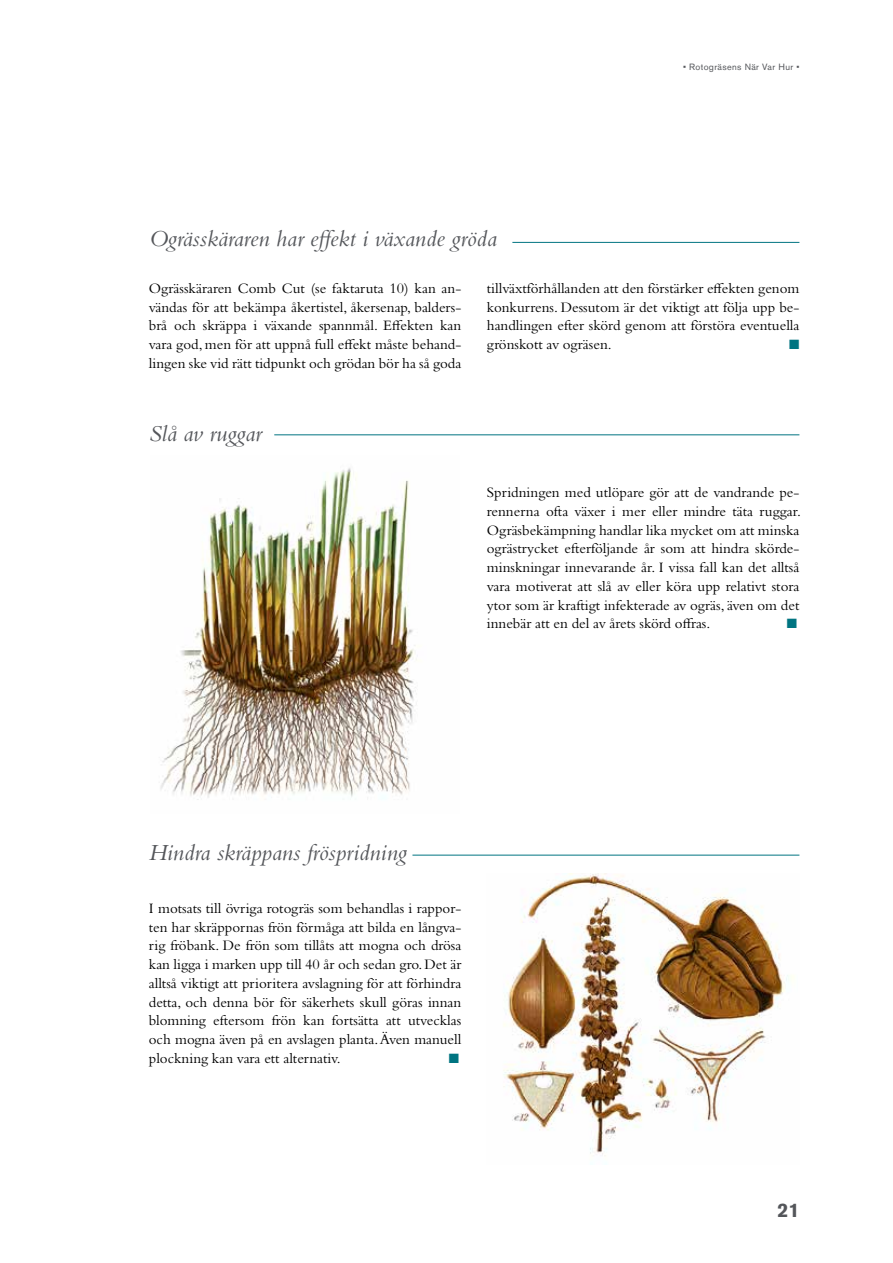
<style>
.page{position:relative;width:893px;height:1263px;background:#fff}
.page>*{position:absolute;margin:0;border:0;box-sizing:border-box;transform-origin:0 0}
.t1{font:italic 24px "Bembo Std";color:#54565a}
.t2{font:700 19.5px "Akzidenz Grotesk BQ";color:#54565a}
.t3{font:15px/18.8px "Bembo Std";color:#000;text-align:justify}
.t4{font:13.5px "Zapf Dingbats ITC";color:#007481}
.t5{font:9px "Akzidenz Grotesk BQ";letter-spacing:.04em;color:#54565a}
</style>
<div class="page">
<hr style="left:512px;top:242px;width:287px;height:1px;background:#007481">
<hr style="left:274px;top:434px;width:525px;height:1px;background:#007481">
<img style="left:160px;top:468px;width:257px;height:332px">
<hr style="left:412px;top:855px;width:387px;height:1px;background:#007481">
<img style="left:503px;top:873px;width:291px;height:283px">
<p class="t5" style="left:683px;top:62px;width:118px">• Rotogräsens När Var Hur •</p>
<h1 class="t1" style="left:149px;top:224px;width:349px">Ogrässkäraren har effekt i växande gröda</h1>
<p class="t3" style="left:149px;top:278px;width:314px">Ogrässkäraren Comb Cut (se faktaruta 10) kan an&shy;vändas för att bekämpa åkertistel, åkersenap, balders&shy;brå och skräppa i växande spannmål. Effekten kan vara god, men för att uppnå full effekt måste behand&shy;lingen ske vid rätt tidpunkt och grödan bör ha så goda</p>
<p class="t3" style="left:487px;top:278px;width:314px">tillväxtförhållanden att den förstärker effekten genom konkurrens. Dessutom är det viktigt att följa upp be&shy;handlingen efter skörd genom att förstöra eventuella grönskott av ogräsen.</p>
<p class="t4" style="left:789px;top:338px;width:12px">■</p>
<h1 class="t1" style="left:149px;top:420px;width:114px">Slå av ruggar</h1>
<p class="t3" style="left:487px;top:483px;width:316px">Spridningen med utlöpare gör att de vandrande pe&shy;rennerna ofta växer i mer eller mindre täta ruggar.<br>Ogräsbekämpning handlar lika mycket om att minska ogrästrycket efterföljande år som att hindra skörde&shy;minskningar innevarande år. I vissa fall kan det alltså vara motiverat att slå av eller köra upp relativt stora ytor som är kraftigt infekterade av ogräs, även om det innebär att en del av årets skörd offras.</p>
<p class="t4" style="left:787px;top:617px;width:12px">■</p>
<h1 class="t1" style="left:149px;top:838px;width:260px">Hindra skräppans fröspridning</h1>
<p class="t3" style="left:149px;top:898px;width:314px">I motsats till övriga rotogräs som behandlas i rappor&shy;ten har skräppornas frön förmåga att bilda en långva&shy;rig fröbank. De frön som tillåts att mogna och drösa kan ligga i marken upp till 40 år och sedan gro. Det är alltså viktigt att prioritera avslagning för att förhindra detta, och denna bör för säkerhets skull göras innan blomning eftersom frön kan fortsätta att utvecklas och mogna även på en avslagen planta. Även manuell plockning kan vara ett alternativ.</p>
<p class="t4" style="left:449px;top:1052px;width:12px">■</p>
<h2 class="t2" style="left:777px;top:1198px;width:23px">21</h2>
</div>
